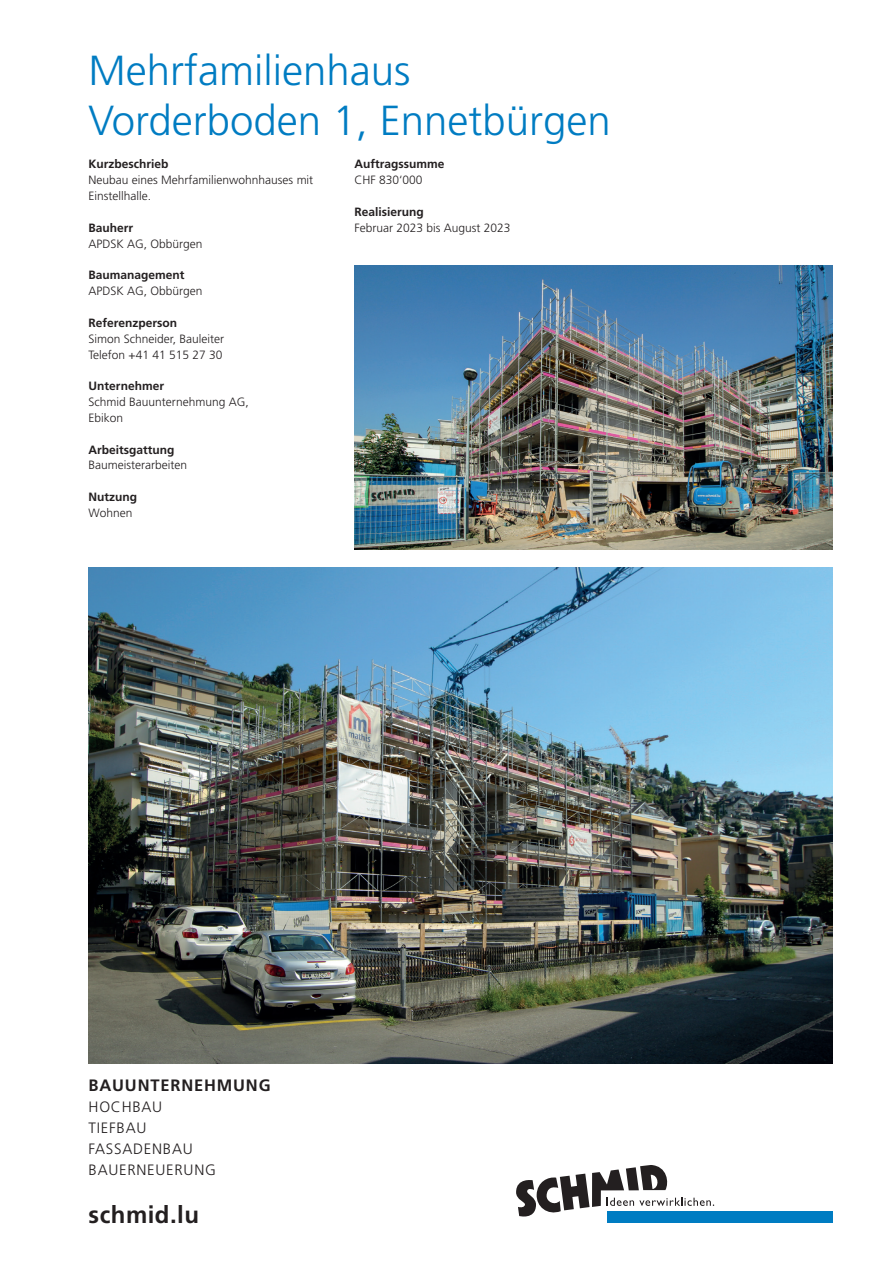
<style>
.page{position:relative;width:893px;height:1263px;background:#fff}
.page>*{position:absolute;margin:0;border:0;box-sizing:border-box;transform-origin:0 0}
.t1{font:300 42px/50.4px "Frutiger LT Std";color:#007cc2}
.t2{font:700 24px "Frutiger LT Std";letter-spacing:.02em;color:#231f20}
.t3{font:700 16.5px "Frutiger LT Std";letter-spacing:.05em;color:#231f20}
.t4{font:300 15px/21px "Frutiger LT Std";letter-spacing:.05em;color:#231f20}
.t5{font:300 12px/15.9px "Frutiger LT Std";color:#231f20}
.t6{font:700 12px "Frutiger LT Std";color:#231f20}
</style>
<div class="page">
<div style="left:607px;top:1211px;width:226px;height:11px;background:#007cc2"></div>
<svg style="left:516px;top:1165px;width:198px;height:52px"></svg>
<img style="left:89px;top:567px;width:744px;height:496px">
<img style="left:354px;top:266px;width:479px;height:283px">
<h1 class="t1" style="left:89px;top:46px;width:524px">Mehrfamilienhaus<br>Vorderboden 1, Ennetbürgen</h1>
<p class="t6" style="left:89px;top:157px;width:82px">Kurzbeschrieb</p>
<p class="t5" style="left:89px;top:172px;width:226px">Neubau eines Mehrfamilienwohnhauses mit<br>Einstellhalle.</p>
<p class="t6" style="left:89px;top:221px;width:46px">Bauherr</p>
<p class="t5" style="left:89px;top:236px;width:116px">APDSK AG, Obbürgen</p>
<p class="t6" style="left:89px;top:268px;width:98px">Baumanagement</p>
<p class="t5" style="left:89px;top:283px;width:116px">APDSK AG, Obbürgen</p>
<p class="t6" style="left:89px;top:316px;width:90px">Referenzperson</p>
<p class="t5" style="left:89px;top:331px;width:137px">Simon Schneider, Bauleiter<br>Telefon +41 41 515 27 30</p>
<p class="t6" style="left:89px;top:379px;width:77px">Unternehmer</p>
<p class="t5" style="left:89px;top:394px;width:162px">Schmid Bauunternehmung AG,<br>Ebikon</p>
<p class="t6" style="left:89px;top:442px;width:88px">Arbeitsgattung</p>
<p class="t5" style="left:89px;top:457px;width:100px">Baumeisterarbeiten</p>
<p class="t6" style="left:89px;top:490px;width:50px">Nutzung</p>
<p class="t5" style="left:89px;top:505px;width:45px">Wohnen</p>
<p class="t6" style="left:354px;top:157px;width:91px">Auftragssumme</p>
<p class="t5" style="left:354px;top:172px;width:70px">CHF 830‘000</p>
<p class="t6" style="left:354px;top:205px;width:71px">Realisierung</p>
<p class="t5" style="left:354px;top:220px;width:158px">Februar 2023 bis August 2023</p>
<h3 class="t3" style="left:89px;top:1075px;width:184px">BAUUNTERNEHMUNG</h3>
<p class="t4" style="left:89px;top:1096px;width:129px">HOCHBAU<br>TIEFBAU<br>FASSADENBAU<br>BAUERNEUERUNG</p>
<h2 class="t2" style="left:89px;top:1200px;width:112px">schmid.lu</h2>
</div>
